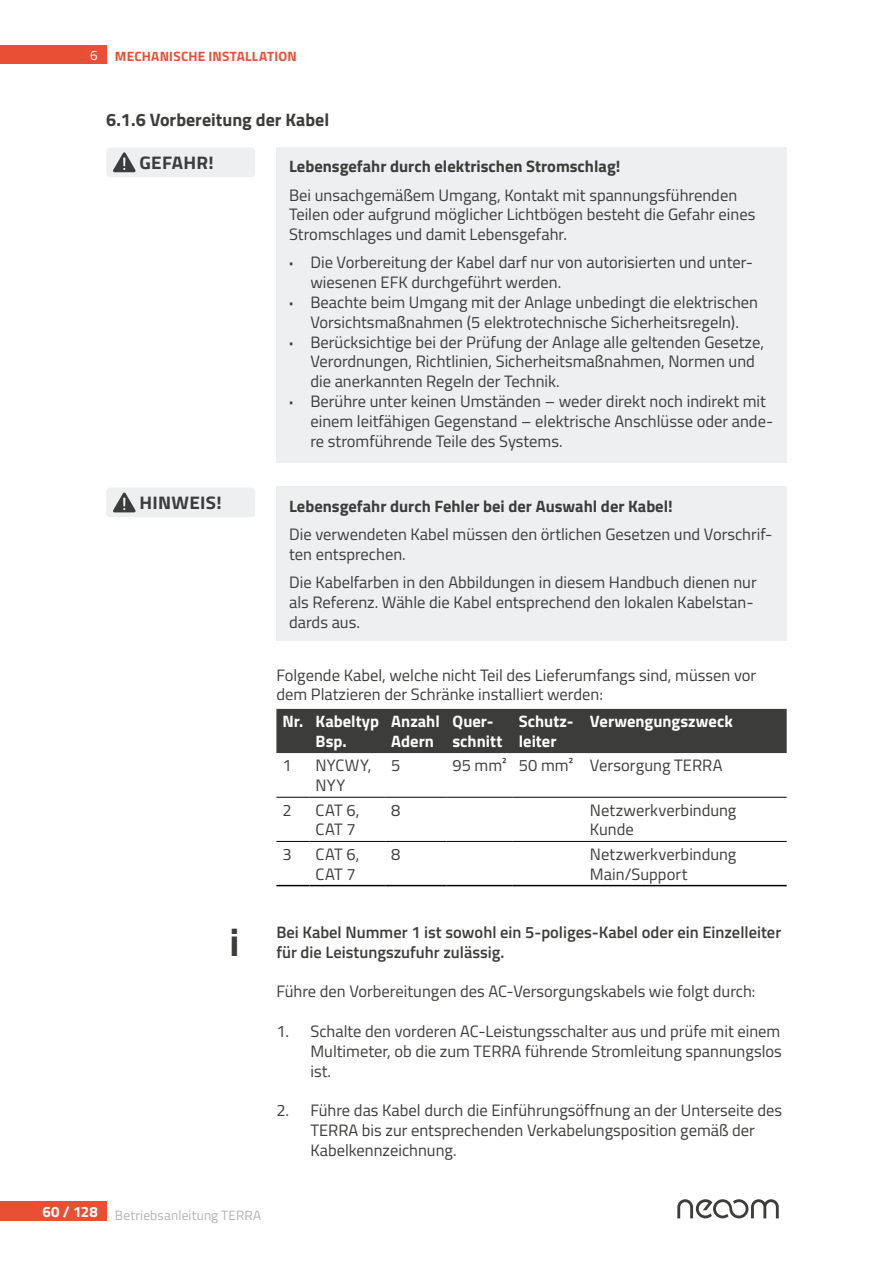
<style>
.page{position:relative;width:893px;height:1263px;background:#fff}
.page>*{position:absolute;margin:0;border:0;box-sizing:border-box;transform-origin:0 0}
.t1{font:700 39px "Titillium Web";color:#3c3c3b}
.t2{font:700 18.15px "Titillium";letter-spacing:.015em;color:#3b3c3c;scale:1.04 1}
.t3{font:700 18px "Titillium";color:#3c3c3b}
.t4{font:16.5px/19.8px "Titillium";color:#3c3c3b}
.t5{font:600 16.5px/19.8px "Titillium";color:#3c3c3b}
.t6{font:700 16.5px "Titillium";color:#3c3c3b}
.t7{font:700 16.5px/19.8px "Titillium";color:#fff}
.t8{font:16.5px/19.8px "Titillium";letter-spacing:.02em;color:#3c3c3b}
.t9{font:13.5px "Titillium";letter-spacing:.015em;color:#b3b2b2}
.t10{font:700 13.5px "Titillium";color:#e94f35}
.t11{font:13.5px "Titillium";color:#fff}
.s1{font-weight:700}
</style>
<div class="page">
<div style="left:0;top:1202px;width:106px;height:19px;background:#e94f35"></div>
<div style="left:0;top:46px;width:106px;height:18px;background:#e94f35"></div>
<svg style="left:677px;top:1199px;width:102px;height:19px"></svg>
<div style="left:276px;top:147px;width:511px;height:316px;background:#eeeff1"></div>
<div style="left:106px;top:147px;width:149px;height:30px;background:#eeeff1;border-radius:4px"></div>
<svg style="left:113px;top:152px;width:23px;height:20px"></svg>
<div style="left:276px;top:486px;width:511px;height:155px;background:#eeeff1"></div>
<div style="left:106px;top:488px;width:149px;height:29px;background:#eeeff1;border-radius:4px"></div>
<svg style="left:113px;top:492px;width:23px;height:20px"></svg>
<div style="left:276px;top:709px;width:511px;height:44px;background:#3c3c3b"></div>
<hr style="left:276px;top:885px;width:34px;height:1px;background:#000">
<hr style="left:310px;top:885px;width:75px;height:1px;background:#000">
<hr style="left:385px;top:885px;width:61px;height:1px;background:#000">
<hr style="left:446px;top:885px;width:67px;height:1px;background:#000">
<hr style="left:513px;top:885px;width:71px;height:1px;background:#000">
<hr style="left:584px;top:885px;width:203px;height:1px;background:#000">
<hr style="left:276px;top:797px;width:34px;height:1px;background:#000">
<hr style="left:310px;top:797px;width:75px;height:1px;background:#000">
<hr style="left:385px;top:797px;width:61px;height:1px;background:#000">
<hr style="left:446px;top:797px;width:67px;height:1px;background:#000">
<hr style="left:513px;top:797px;width:71px;height:1px;background:#000">
<hr style="left:584px;top:797px;width:203px;height:1px;background:#000">
<hr style="left:276px;top:841px;width:34px;height:1px;background:#000">
<hr style="left:310px;top:841px;width:75px;height:1px;background:#000">
<hr style="left:385px;top:841px;width:61px;height:1px;background:#000">
<hr style="left:446px;top:841px;width:67px;height:1px;background:#000">
<hr style="left:513px;top:841px;width:71px;height:1px;background:#000">
<hr style="left:584px;top:841px;width:203px;height:1px;background:#000">
<p class="t11" style="left:90px;top:45px;width:9px">6</p>
<p class="t10" style="left:115px;top:46px;width:21px">Mechanische</p>
<p class="t10" style="left:208px;top:46px;width:13px">Installati</p>
<p class="t10" style="left:279px;top:46px;width:18px">on</p>
<p class="t3" style="left:106px;top:106px;width:224px">6.1.6 Vorbereitung der Kabel</p>
<p class="t6" style="left:289px;top:154px;width:333px">Lebensgefahr durch elektrischen Stromschlag!</p>
<p class="t4" style="left:289px;top:184px;width:468px">Bei unsachgemäßem Umgang, Kontakt mit spannungsführenden<br>Teilen oder aufgrund möglicher Lichtbögen besteht die Gefahr eines<br>Stromschlages und damit Lebensgefahr.</p>
<p class="t4" style="left:289px;top:252px;width:465px"><span class="s1">·</span> Die Vorbereitung der Kabel darf nur von autorisierten und unter-</p>
<p class="t4" style="left:310px;top:272px;width:252px">wiesenen EFK durchgeführt werden.</p>
<p class="t4" style="left:289px;top:292px;width:470px"><span class="s1">·</span> Beachte beim Umgang mit der Anlage unbedingt die elektrischen</p>
<p class="t4" style="left:310px;top:311px;width:430px">Vorsichtsmaßnahmen (5 elektrotechnische Sicherheitsregeln).</p>
<p class="t4" style="left:289px;top:331px;width:476px"><span class="s1">·</span> Berücksichtige bei der Prüfung der Anlage alle geltenden Gesetze,</p>
<p class="t4" style="left:310px;top:351px;width:446px">Verordnungen, Richtlinien, Sicherheitsmaßnahmen, Normen und</p>
<p class="t4" style="left:310px;top:371px;width:251px">die anerkannten Regeln der Technik.</p>
<p class="t4" style="left:289px;top:391px;width:478px"><span class="s1">·</span> Berühre unter keinen Umständen – weder direkt noch indirekt mit</p>
<p class="t4" style="left:310px;top:410px;width:464px">einem leitfähigen Gegenstand – elektrische Anschlüsse oder ande-</p>
<p class="t4" style="left:310px;top:430px;width:254px">re stromführende Teile des Systems.</p>
<p class="t2" style="left:139px;top:149px;width:73px">GEFAHR!</p>
<p class="t2" style="left:139px;top:489px;width:81px">HINWEIS!</p>
<p class="t6" style="left:289px;top:493px;width:385px">Lebensgefahr durch Fehler bei der Auswahl der Kabel!</p>
<p class="t4" style="left:289px;top:523px;width:485px">Die verwendeten Kabel müssen den örtlichen Gesetzen und Vorschrif&shy;ten entsprechen.</p>
<p class="t4" style="left:289px;top:571px;width:469px">Die Kabelfarben in den Abbildungen in diesem Handbuch dienen nur als Referenz. Wähle die Kabel entsprechend den lokalen Kabelstan&shy;dards aus.</p>
<p class="t4" style="left:276px;top:664px;width:481px">Folgende Kabel, welche nicht Teil des Lieferumfangs sind, müssen vor dem Platzieren der Schränke installiert werden:</p>
<p class="t7" style="left:282px;top:711px;width:98px;text-align:center">Nr. Kabeltyp<br>Bsp.</p>
<p class="t7" style="left:391px;top:711px;width:50px">Anzahl<br>Adern</p>
<p class="t7" style="left:452px;top:711px;width:51px">Quer&shy;schnitt</p>
<p class="t7" style="left:519px;top:711px;width:56px">Schutz&shy;leiter</p>
<p class="t7" style="left:590px;top:711px;width:144px">Verwengungszweck</p>
<p class="t4" style="left:282px;top:755px;width:11px">1</p>
<p class="t8" style="left:316px;top:755px;width:58px">NYCWY,<br>NYY</p>
<p class="t4" style="left:391px;top:755px;width:11px">5</p>
<p class="t4" style="left:452px;top:755px;width:272px">95 mm² 50 mm² Versorgung TERRA</p>
<p class="t4" style="left:282px;top:799px;width:11px">2</p>
<p class="t4" style="left:316px;top:799px;width:45px">CAT 6,<br>CAT 7</p>
<p class="t4" style="left:391px;top:799px;width:11px">8</p>
<p class="t4" style="left:590px;top:799px;width:148px">Netzwerkverbindung<br>Kunde</p>
<p class="t4" style="left:282px;top:843px;width:11px">3</p>
<p class="t4" style="left:316px;top:843px;width:45px">CAT 6,<br>CAT 7</p>
<p class="t4" style="left:391px;top:843px;width:11px">8</p>
<p class="t4" style="left:590px;top:843px;width:148px">Netzwerkverbindung<br>Main/Support</p>
<h1 class="t1" style="left:230px;top:912px;width:12px">i</h1>
<p class="t5" style="left:276px;top:921px;width:506px">Bei Kabel Nummer 1 ist sowohl ein 5-poliges-Kabel oder ein Einzelleiter für die Leistungszufuhr zulässig.</p>
<p class="t4" style="left:276px;top:981px;width:481px">Führe den Vorbereitungen des AC-Versorgungskabels wie folgt durch:</p>
<p class="t4" style="left:310px;top:1020px;width:473px;text-align:justify;text-indent:-34px">1. Schalte den vorderen AC-Leistungsschalter aus und prüfe mit einem Multimeter, ob die zum TERRA führende Stromleitung spannungslos ist.</p>
<p class="t4" style="left:310px;top:1100px;width:473px;text-indent:-34px">2. Führe das Kabel durch die Einführungsöffnung an der Unterseite des<br>TERRA bis zur entsprechenden Verkabelungsposition gemäß der<br>Kabelkennzeichnung.</p>
<p class="t9" style="left:43px;top:1206px;width:220px"><sup>60</sup> <sup>/</sup> <sup>128</sup> Betriebsanleitung TERRA</p>
</div>
